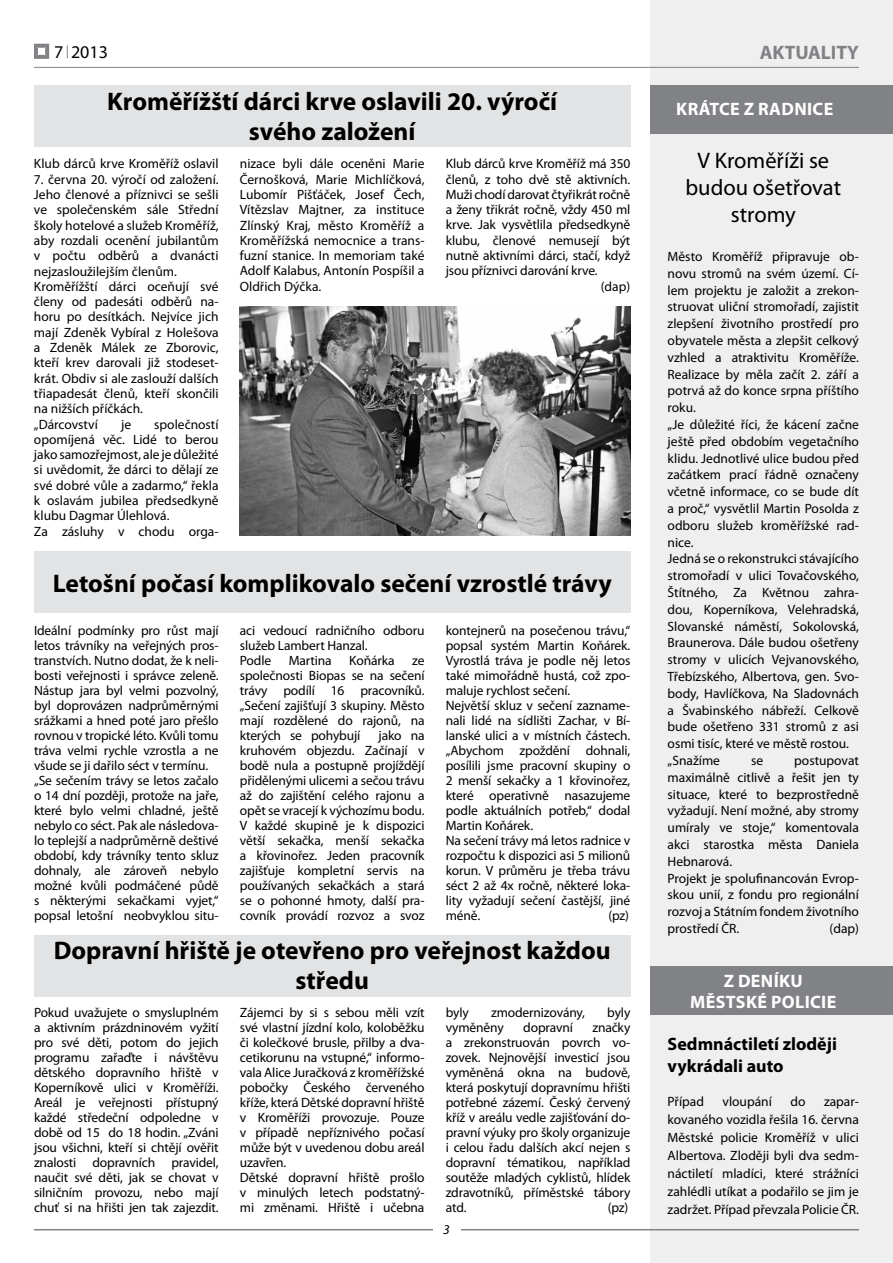
<style>
.page{position:relative;width:893px;height:1263px;background:#fff}
.page>*{position:absolute;margin:0;border:0;box-sizing:border-box;transform-origin:0 0}
.t1{font:700 25.5px/30.6px "Myriad Pro";color:#000;text-align:center}
.t2{font:22.5px/27px "Myriad Pro";color:#000;text-align:center}
.t3{font:700 19.5px "Myriad Pro";color:#808285}
.t4{font:700 18px "Myriad Pro";letter-spacing:.02em;color:#fff}
.t5{font:700 18px/21.6px "Myriad Pro";color:#000}
.t6{font:18px "Myriad Pro";color:#000}
.t7{font:13.5px/15px "Myriad Pro";letter-spacing:-.01em;color:#000}
.t8{font:italic 13.5px "Myriad Pro";color:#000}
</style>
<div class="page">
<div style="left:651px;top:0;width:242px;height:1263px;background:#efeff0"></div>
<svg style="left:34px;top:44px;width:15px;height:15px"></svg>
<svg style="left:67px;top:45px;width:1px;height:13px"></svg>
<hr style="left:34px;top:67px;width:825px;height:1px;background:#808285">
<hr style="left:34px;top:1229px;width:825px;height:1px;background:#808285">
<div style="left:433px;top:1224px;width:27px;height:10px;background:#fff"></div>
<div style="left:650px;top:85px;width:242px;height:49px;background:#808285"></div>
<div style="left:34px;top:551px;width:596px;height:62px;background:#e2e3e4"></div>
<div style="left:34px;top:935px;width:596px;height:62px;background:#e2e3e4"></div>
<div style="left:34px;top:85px;width:596px;height:62px;background:#e2e3e4"></div>
<div style="left:651px;top:966px;width:242px;height:48px;background:#808285"></div>
<img style="left:240px;top:306px;width:390px;height:230px">
<h3 class="t6" style="left:54px;top:42px;width:55px">7 2013</h3>
<h1 class="t1" style="left:107px;top:86px;width:452px">Kroměřížští dárci krve oslavili 20. výročí svého založení</h1>
<p class="t7" style="left:34px;top:157px;width:186px">Klub dárců krve Kroměříž oslavil</p>
<p class="t7" style="left:34px;top:172px;width:186px">7. června 20. výročí od založení.<br>Jeho členové a příznivci se sešli ve společenském sále Střední školy hotelové a služeb Kroměříž, aby rozdali ocenění jubilantům v počtu odběrů a dvanácti nejzasloužilejším členům.<br>Kroměřížští dárci oceňují své členy od padesáti odběrů na&shy;horu po desítkách. Nejvíce jich mají Zdeněk Vybíral z Holešova a Zdeněk Málek ze Zborovic, kteří krev darovali již stodeset&shy;krát. Obdiv si ale zaslouží dalších třiapadesát členů, kteří skončili na nižších příčkách.<br>„Dárcovství</p>
<p class="t7" style="left:34px;top:417px;width:186px;text-indent:120px">společností opomíjená věc. Lidé to berou jako samozřejmost, ale je důležité si uvědomit, že dárci to dělají ze své dobré vůle a zadarmo,“ řekla k oslavám jubilea předsedkyně klubu Dagmar Úlehlová.<br>Za zásluhy v chodu orga-</p>
<p class="t7" style="left:121px;top:417px;width:12px">je</p>
<p class="t7" style="left:240px;top:156px;width:186px;text-align:justify">nizace byli dále oceněni Marie Černošková, Marie Michlíčková, Lubomír Pišťáček, Josef Čech, Vítězslav Majtner, za instituce Zlínský Kraj, město Kroměříž a Kroměřížská nemocnice a trans&shy;fuzní stanice. In memoriam také Adolf Kalabus, Antonín Pospíšil a Oldřich Dýčka.</p>
<p class="t7" style="left:446px;top:157px;width:186px">Klub dárců krve Kroměříž má 350</p>
<p class="t7" style="left:446px;top:172px;width:186px">členů, z toho dvě stě aktivních.</p>
<p class="t7" style="left:446px;top:187px;width:186px">Muži chodí darovat čtyřikrát ročně</p>
<p class="t7" style="left:446px;top:202px;width:186px">a ženy třikrát ročně, vždy 450 ml</p>
<p class="t7" style="left:446px;top:218px;width:186px">krve. Jak vysvětlila předsedkyně</p>
<p class="t7" style="left:446px;top:233px;width:186px">klubu, členové nemusejí být</p>
<p class="t7" style="left:446px;top:248px;width:186px">nutně aktivními dárci, stačí, když</p>
<p class="t7" style="left:446px;top:264px;width:153px">jsou příznivci darování krve.</p>
<p class="t7" style="left:601px;top:279px;width:31px">(dap)</p>
<h1 class="t1" style="left:53px;top:568px;width:560px">Letošní počasí komplikovalo sečení vzrostlé trávy</h1>
<p class="t7" style="left:34px;top:623px;width:186px">Ideální podmínky pro růst mají letos trávníky na veřejných pros&shy;transtvích. Nutno dodat, že k neli&shy;bosti veřejnosti i správce zeleně.<br>Nástup jara byl velmi pozvolný, byl doprovázen nadprůměrnými srážkami a hned poté jaro přešlo rovnou v tropické léto. Kvůli tomu tráva velmi rychle vzrostla a ne všude se ji dařilo séct v termínu. „Se sečením trávy se letos začalo o 14 dní později, protože na jaře, které bylo velmi chladné, ještě nebylo co séct. Pak ale následova&shy;lo teplejší a nadprůměrně deštivé období, kdy trávníky tento skluz dohnaly, ale zároveň nebylo možné kvůli podmáčené půdě s některými sekačkami vyjet,“ popsal letošní neobvyklou situ-</p>
<p class="t7" style="left:240px;top:623px;width:186px">aci vedoucí radničního odboru služeb Lambert Hanzal.<br>Podle</p>
<p class="t7" style="left:289px;top:653px;width:44px">Martina</p>
<p class="t7" style="left:349px;top:653px;width:47px">Koňárka</p>
<p class="t7" style="left:240px;top:653px;width:186px;text-align:justify;text-indent:172px">ze společnosti Biopas se na sečení trávy podílí 16 pracovníků. „Sečení zajišťují 3 skupiny. Město mají rozdělené do rajonů, na kterých se pohybují</p>
<p class="t7" style="left:240px;top:728px;width:186px;text-align:justify;text-indent:139px">jako na kruhovém objezdu. Začínají v bodě nula a postupně projíždějí přidělenými ulicemi a sečou trávu až do zajištění celého rajonu a opět se vracejí k výchozímu bodu.<br>V každé skupině je k dispozici větší sekačka, menší sekačka a křovinořez. Jeden pracovník zajišťuje kompletní servis na používaných sekačkách a stará se o pohonné hmoty, další pra&shy;covník provádí rozvoz a svoz</p>
<p class="t7" style="left:446px;top:623px;width:186px">kontejnerů na posečenou trávu,“ popsal systém Martin Koňárek.<br>Vyrostlá tráva je podle něj letos také mimořádně hustá, což zpo&shy;maluje rychlost sečení.<br>Největší skluz v sečení zazname&shy;nali lidé na sídlišti Zachar, v Bí&shy;lanské ulici a v místních částech. „Abychom zpoždění dohnali, posílili jsme pracovní skupiny o<br>2 menší sekačky a 1 křovinořez, které operativně nasazujeme podle aktuálních potřeb,“ dodal<br>Martin Koňárek.<br>Na sečení trávy má letos radnice v rozpočtu k dispozici asi 5 milionů korun. V průměru je třeba trávu séct 2 až 4x ročně, některé loka&shy;lity vyžadují sečení častější, jiné méně.</p>
<p class="t7" style="left:608px;top:908px;width:22px">(pz)</p>
<h1 class="t1" style="left:54px;top:935px;width:558px">Dopravní hřiště je otevřeno pro veřejnost každou středu</h1>
<p class="t7" style="left:34px;top:1005px;width:186px;text-align:justify">Pokud uvažujete o smysluplném a aktivním prázdninovém vyžití pro své děti, potom do jejich programu zařaďte i návštěvu dětského dopravního hřiště v Koperníkově ulici v Kroměříži.<br>Areál je veřejnosti přístupný každé středeční odpoledne v době od 15 do 18 hodin. „Zváni jsou všichni, kteří si chtějí ověřit znalosti dopravních pravidel, naučit své děti, jak se chovat v silničním provozu, nebo mají chuť si na hřišti jen tak zajezdit.</p>
<p class="t7" style="left:240px;top:1005px;width:186px">Zájemci by si s sebou měli vzít své vlastní jízdní kolo, koloběžku či kolečkové brusle, přilby a dva&shy;cetikorunu na vstupné,“ informo&shy;vala Alice Juračková z kroměřížské pobočky Českého červeného kříže, která Dětské dopravní hřiště v Kroměříži provozuje. Pouze v případě nepříznivého počasí může být v uvedenou dobu areál uzavřen.<br>Dětské dopravní hřiště prošlo v minulých letech podstatný&shy;mi změnami. Hřiště i učebna</p>
<p class="t7" style="left:446px;top:1005px;width:25px">byly</p>
<p class="t7" style="left:491px;top:1005px;width:95px">zmodernizovány,</p>
<p class="t7" style="left:607px;top:1005px;width:25px">byly</p>
<p class="t7" style="left:446px;top:1020px;width:60px">vyměněny</p>
<p class="t7" style="left:523px;top:1020px;width:51px">dopravní</p>
<p class="t7" style="left:446px;top:1020px;width:186px;text-align:justify;text-indent:147px">značky a zrekonstruován povrch vo&shy;zovek. Nejnovější investicí jsou vyměněná okna na budově, která poskytují dopravnímu hřišti potřebné zázemí. Český červený kříž v areálu vedle zajišťování do&shy;pravní výuky pro školy organizuje i celou řadu dalších akcí nejen s dopravní tématikou, například soutěže mladých cyklistů, hlídek zdravotníků, příměstské tábory atd.</p>
<p class="t7" style="left:608px;top:1200px;width:22px">(pz)</p>
<p class="t8" style="left:443px;top:1222px;width:8px">3</p>
<h3 class="t3" style="left:760px;top:41px;width:101px">AKTUALITY</h3>
<h3 class="t4" style="left:676px;top:99px;width:105px">krátce z radni</h3>
<h3 class="t4" style="left:813px;top:99px;width:20px">ce</h3>
<h2 class="t2" style="left:685px;top:147px;width:157px">V Kroměříži se budou ošetřovat stromy</h2>
<p class="t7" style="left:668px;top:248px;width:193px;line-height:16.8px">Město Kroměříž připravuje ob&shy;novu stromů na svém území. Cí&shy;lem projektu je založit a zrekon&shy;struovat uliční stromořadí, zajistit zlepšení životního prostředí pro obyvatele města a zlepšit celkový vzhled a atraktivitu Kroměříže.<br>Realizace by měla začít 2. září a potrvá až do konce srpna příštího roku.<br>„Je důležité říci, že kácení začne ještě před obdobím vegetačního klidu. Jednotlivé ulice budou před začátkem prací řádně označeny včetně informace, co se bude dít a proč,“ vysvětlil Martin Posolda z odboru služeb kroměřížské rad&shy;nice.<br>Jedná se o rekonstrukci stávajícího stromořadí v ulici Tovačovského,<br>Štítného, Za Květnou zahra&shy;dou, Koperníkova, Velehradská,<br>Slovanské náměstí, Sokolovská,<br>Braunerova. Dále budou ošetřeny stromy v ulicích Vejvanovského,<br>Třebízského, Albertova, gen. Svo&shy;body, Havlíčkova, Na Sladovnách a Švabinského nábřeží. Celkově bude ošetřeno 331 stromů z asi osmi tisíc, které ve městě rostou. „Snažíme</p>
<p class="t7" style="left:668px;top:752px;width:193px;line-height:16.8px;text-indent:127px">postupovat maximálně citlivě a řešit jen ty situace, které to bezprostředně vyžadují. Není možné, aby stromy umíraly ve stoje,“ komentovala akci starostka města Daniela<br>Hebnarová.<br>Projekt je spolufinancován Evrop&shy;skou unií, z fondu pro regionální rozvoj a Státním fondem životního prostředí ČR.</p>
<p class="t7" style="left:751px;top:753px;width:14px">se</p>
<p class="t7" style="left:830px;top:921px;width:31px">(dap)</p>
<h3 class="t4" style="left:724px;top:970px;width:27px">Z den</h3>
<h3 class="t4" style="left:774px;top:970px;width:18px">íku</h3>
<h3 class="t4" style="left:690px;top:992px;width:37px">městsk</h3>
<h3 class="t4" style="left:757px;top:992px;width:24px">é poli</h3>
<h3 class="t4" style="left:810px;top:992px;width:19px">cie</h3>
<h3 class="t5" style="left:668px;top:1034px;width:171px">Sedmnáctiletí zloději vykrádali auto</h3>
<p class="t7" style="left:668px;top:1094px;width:38px">Případ</p>
<p class="t7" style="left:722px;top:1094px;width:51px">vloupání</p>
<p class="t7" style="left:790px;top:1094px;width:17px">do</p>
<p class="t7" style="left:668px;top:1093px;width:193px;line-height:18px;text-align:justify;text-indent:156px">zapar&shy;kovaného vozidla řešila 16. června Městské policie Kroměříž v ulici Albertova. Zloději byli dva sedm&shy;náctiletí mladíci, které strážníci zahlédli utíkat a podařilo se jim je zadržet. Případ převzala Policie ČR.</p>
</div>
